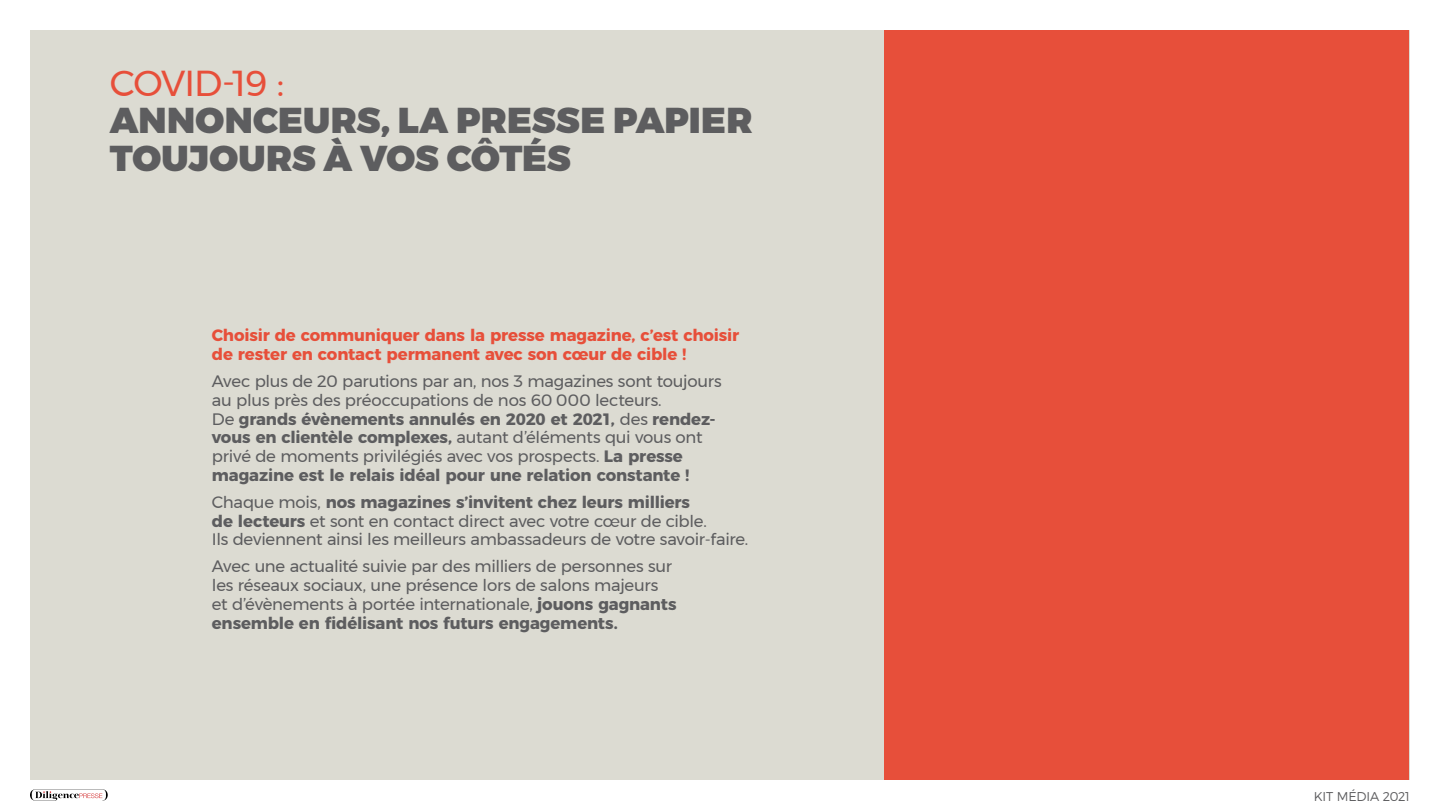
<style>
.page{position:relative;width:1440px;height:810px;background:#fff}
.page>*{position:absolute;margin:0;border:0;box-sizing:border-box;transform-origin:0 0}
.t1{font:900 36px/37.5px "Montserrat";letter-spacing:.005em;color:#5d5d5f}
.t2{font:36px "Montserrat";letter-spacing:-.03em;color:#e74f3a}
.t3{font:16.5px/18.8px "Montserrat";letter-spacing:-.015em;color:#5d5d5f}
.t4{font:700 16.5px/18.8px "Montserrat";letter-spacing:-.01em;color:#e74f3a}
.t5{font:300 12.75px "Montserrat";letter-spacing:-.015em;color:#5d5d5f}
.s1{font-weight:700}
</style>
<div class="page">
<div style="left:30px;top:30px;width:1380px;height:750px;background:#dcdbd2"></div>
<svg style="left:30px;top:789px;width:78px;height:12px"></svg>
<div style="left:884px;top:30px;width:525px;height:750px;background:#e74f3a"></div>
<h1 class="t2" style="left:110px;top:55px;width:176px">COVID-19 :</h1>
<h1 class="t1" style="left:110px;top:103px;width:644px">ANNONCEURS, LA PRESSE PAPIER<br>TOUJOURS À VOS CÔTÉS</h1>
<p class="t4" style="left:212px;top:325px;width:529px">Choisir de communiquer dans la presse magazine, c’est choisir de rester en contact permanent avec son cœur de cible !</p>
<p class="t3" style="left:212px;top:372px;width:511px">Avec plus de 20 parutions par an, nos 3 magazines sont toujours au plus près des préoccupations de nos 60 000 lecteurs.<br>De <span class="s1">grands évènements annulés en 2020 et 2021,</span> des <span class="s1">rendez&shy;vous en clientèle complexes,</span> autant d’éléments qui vous ont privé de moments privilégiés avec vos prospects. <span class="s1">La presse magazine est le relais idéal pour une relation constante !</span></p>
<p class="t3" style="left:212px;top:492px;width:538px">Chaque mois, <span class="s1">nos magazines s’invitent chez leurs milliers<br>de lecteurs</span> et sont en contact direct avec votre cœur de cible.<br>Ils deviennent ainsi les meilleurs ambassadeurs de votre savoir-faire.</p>
<p class="t3" style="left:212px;top:557px;width:466px">Avec une actualité suivie par des milliers de personnes sur les réseaux sociaux, une présence lors de salons majeurs et d’évènements à portée internationale, <span class="s1">jouons gagnants ensemble en fidélisant nos futurs engagements.</span></p>
<p class="t5" style="left:1314px;top:789px;width:98px">KIT MÉDIA 2021</p>
</div>
